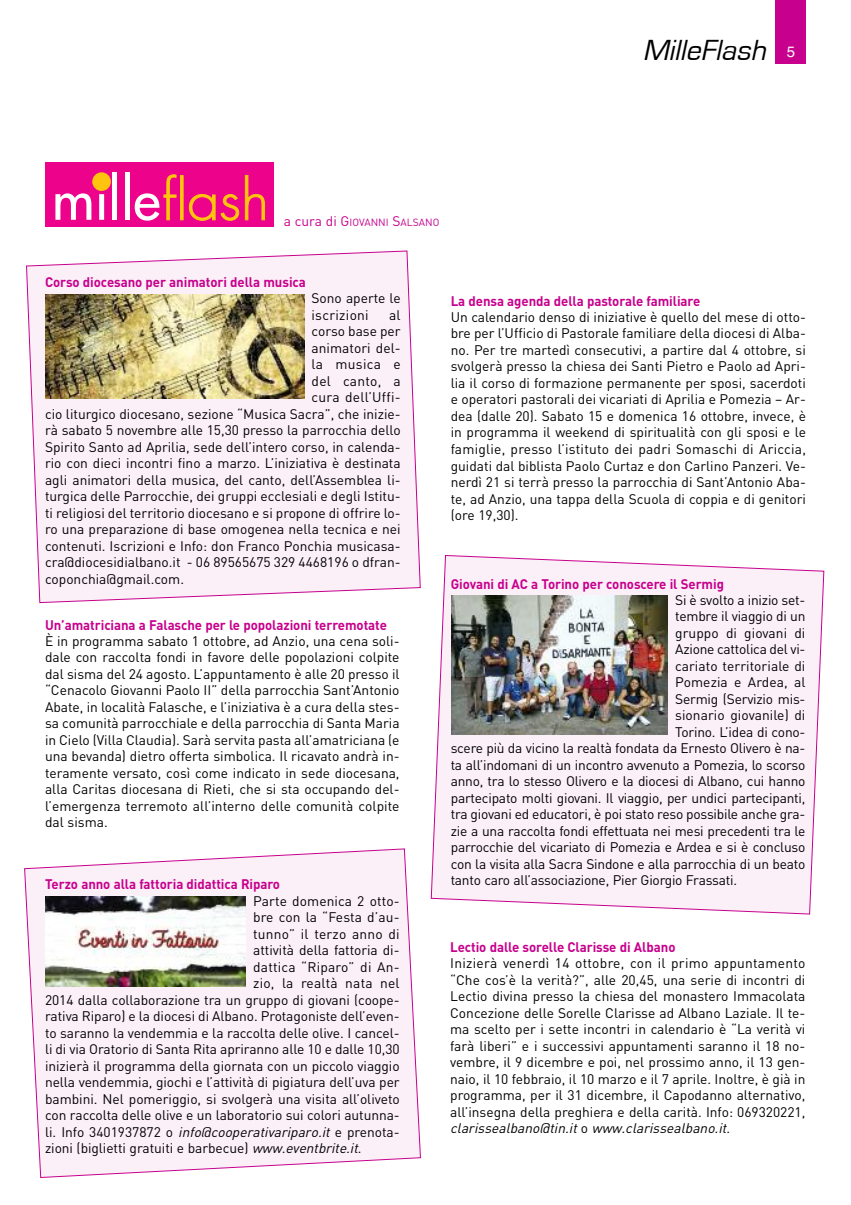
<style>
.page{position:relative;width:851px;height:1205px;background:#fff}
.page>*{position:absolute;margin:0;border:0;box-sizing:border-box;transform-origin:0 0}
.t1{font:italic 30px "Eurostile";color:#000}
.t2{font:13.75px/16.5px "DIN";letter-spacing:-.005em;color:#000;text-align:justify}
.t3{font:700 13.75px "DIN";letter-spacing:-.005em;color:#c7008d;scale:.96 1}
.t4{font:13.75px "DIN";letter-spacing:.015em;color:#000}
.t5{font:13.75px "DIN";letter-spacing:.02em;color:#000}
.t6{font:10.25px "DIN";color:#c7008d}
.s1{font-family:"Helvetica";font-style:normal;font-size:15px;color:#fff}
.s2{font-size:13.75px}
.s3{font-style:italic}
</style>
<div class="page">
<div style="left:46px;top:163px;width:227px;height:64px;background:#ed028c"></div>
<svg style="left:55px;top:193px;width:36px;height:27px"></svg>
<svg style="left:99px;top:194px;width:6px;height:26px"></svg>
<div style="left:112px;top:172px;width:5px;height:48px;background:#fff"></div>
<div style="left:125px;top:172px;width:5px;height:48px;background:#fff"></div>
<div style="left:92px;top:172px;width:19px;height:19px;background:#fec40e;border-radius:50%"></div>
<svg style="left:135px;top:174px;width:130px;height:47px"></svg>
<div style="left:775px;top:0;width:30px;height:63px;background:#c7008d"></div>
<svg style="left:26px;top:250px;width:395px;height:353px"></svg>
<svg style="left:24px;top:848px;width:397px;height:330px"></svg>
<svg style="left:430px;top:555px;width:394px;height:359px"></svg>
<img style="left:45px;top:295px;width:259px;height:103px">
<img style="left:451px;top:595px;width:216px;height:140px">
<img style="left:45px;top:896px;width:201px;height:90px">
<h1 class="t1" style="left:642px;top:36px;width:154px">milleflash <span class="s1">5</span></h1>
<p class="t6" style="left:284px;top:216px;width:157px"><span class="s2">a cura di G</span>IOVANNI <span class="s2">S</span>ALSANO</p>
<p class="t3" style="left:45px;top:274px;width:273px">Corso diocesano per animatori della musica</p>
<p class="t2" style="left:311px;top:290px;width:91px">Sono aperte le iscrizioni</p>
<p class="t2" style="left:389px;top:307px;width:13px">al</p>
<p class="t2" style="left:311px;top:323px;width:91px">corso base per</p>
<p class="t2" style="left:311px;top:340px;width:91px">animatori del-</p>
<p class="t5" style="left:311px;top:356px;width:91px">la musica e</p>
<p class="t5" style="left:311px;top:373px;width:91px">del canto, a</p>
<p class="t5" style="left:311px;top:389px;width:91px">cura dell’Uffi-</p>
<p class="t2" style="left:45px;top:406px;width:357px">cio liturgico diocesano, sezione “Musica Sacra”, che inizie-</p>
<p class="t2" style="left:45px;top:422px;width:357px">rà sabato 5 novembre alle 15,30 presso la parrocchia dello</p>
<p class="t2" style="left:45px;top:439px;width:357px">Spirito Santo ad Aprilia, sede dell’intero corso, in calenda-</p>
<p class="t2" style="left:45px;top:455px;width:357px">rio con dieci incontri fino a marzo. L’iniziativa è destinata</p>
<p class="t2" style="left:45px;top:472px;width:357px">agli animatori della musica, del canto, dell’Assemblea li-</p>
<p class="t2" style="left:45px;top:488px;width:357px">turgica delle Parrocchie, dei gruppi ecclesiali e degli Istitu-</p>
<p class="t2" style="left:45px;top:505px;width:357px">ti religiosi del territorio diocesano e si propone di offrire lo-</p>
<p class="t2" style="left:45px;top:521px;width:357px">ro una preparazione di base omogenea nella tecnica e nei</p>
<p class="t2" style="left:45px;top:538px;width:357px">contenuti. Iscrizioni e Info: don Franco Ponchia musicasa-</p>
<p class="t2" style="left:45px;top:554px;width:357px">cra@diocesidialbano.it - 06 89565675 329 4468196 o dfran-</p>
<p class="t2" style="left:45px;top:571px;width:140px">coponchia@gmail.com.</p>
<p class="t3" style="left:45px;top:617px;width:357px">Un’amatriciana a Falasche per le popolazioni terremotate</p>
<p class="t2" style="left:45px;top:633px;width:356px">È in programma sabato 1 ottobre, ad Anzio, una cena soli&shy;dale con raccolta fondi in favore delle popolazioni colpite dal sisma del 24 agosto. L’appuntamento è alle 20 presso il “Cenacolo Giovanni Paolo II” della parrocchia Sant’Antonio Abate, in località Falasche, e l’iniziativa è a cura della stes&shy;sa comunità parrocchiale e della parrocchia di Santa Maria in Cielo (Villa Claudia). Sarà servita pasta all’amatriciana (e una bevanda) dietro offerta simbolica. Il ricavato andrà in&shy;teramente versato, così come indicato in sede diocesana, alla Caritas diocesana di Rieti, che si sta occupando del&shy;l’emergenza terremoto all’interno delle comunità colpite dal sisma.</p>
<p class="t3" style="left:45px;top:876px;width:246px">Terzo anno alla fattoria didattica Riparo</p>
<p class="t2" style="left:253px;top:892px;width:148px">Parte domenica 2 otto-</p>
<p class="t2" style="left:253px;top:909px;width:148px">bre con la “Festa d’au-</p>
<p class="t4" style="left:253px;top:926px;width:148px">tunno” il terzo anno di</p>
<p class="t2" style="left:253px;top:942px;width:148px">attività della fattoria di-</p>
<p class="t4" style="left:253px;top:959px;width:148px">dattica “Riparo” di An-</p>
<p class="t4" style="left:253px;top:975px;width:148px">zio, la realtà nata nel</p>
<p class="t2" style="left:45px;top:991px;width:356px">2014 dalla collaborazione tra un gruppo di giovani (coope-</p>
<p class="t2" style="left:45px;top:1008px;width:356px">rativa Riparo) e la diocesi di Albano. Protagoniste dell’even-</p>
<p class="t2" style="left:45px;top:1024px;width:356px">to saranno la vendemmia e la raccolta delle olive. I cancel-</p>
<p class="t2" style="left:45px;top:1041px;width:356px">li di via Oratorio di Santa Rita apriranno alle 10 e dalle 10,30</p>
<p class="t2" style="left:45px;top:1057px;width:356px">inizierà il programma della giornata con un piccolo viaggio</p>
<p class="t2" style="left:45px;top:1074px;width:356px">nella vendemmia, giochi e l’attività di pigiatura dell’uva per</p>
<p class="t2" style="left:45px;top:1090px;width:356px">bambini. Nel pomeriggio, si svolgerà una visita all’oliveto</p>
<p class="t2" style="left:45px;top:1107px;width:356px">con raccolta delle olive e un laboratorio sui colori autunna-</p>
<p class="t2" style="left:45px;top:1123px;width:356px">li. Info 3401937872 o <span class="s3">info@cooperativariparo.it</span> e prenota-</p>
<p class="t2" style="left:45px;top:1140px;width:318px">zioni (biglietti gratuiti e barbecue) <span class="s3">www.eventbrite.it</span>.</p>
<p class="t3" style="left:450px;top:293px;width:261px">La densa agenda della pastorale familiare</p>
<p class="t2" style="left:450px;top:309px;width:357px">Un calendario denso di iniziative è quello del mese di otto&shy;bre per l’Ufficio di Pastorale familiare della diocesi di Alba&shy;no. Per tre martedì consecutivi, a partire dal 4 ottobre, si svolgerà presso la chiesa dei Santi Pietro e Paolo ad Apri&shy;lia il corso di formazione permanente per sposi, sacerdoti e operatori pastorali dei vicariati di Aprilia e Pomezia – Ar&shy;dea (dalle 20). Sabato 15 e domenica 16 ottobre, invece, è in programma il weekend di spiritualità con gli sposi e le famiglie, presso l’istituto dei padri Somaschi di Ariccia, guidati dal biblista Paolo Curtaz e don Carlino Panzeri. Ve&shy;nerdì 21 si terrà presso la parrocchia di Sant’Antonio Aba&shy;te, ad Anzio, una tappa della Scuola di coppia e di genitori (ore 19,30).</p>
<p class="t3" style="left:450px;top:576px;width:286px">Giovani di AC a Torino per conoscere il Sermig</p>
<p class="t2" style="left:675px;top:592px;width:132px">Si è svolto a inizio set-</p>
<p class="t2" style="left:675px;top:608px;width:132px">tembre il viaggio di un</p>
<p class="t2" style="left:675px;top:625px;width:132px">gruppo di giovani di</p>
<p class="t2" style="left:675px;top:641px;width:132px">Azione cattolica del vi-</p>
<p class="t2" style="left:675px;top:658px;width:132px">cariato territoriale di</p>
<p class="t2" style="left:675px;top:674px;width:132px">Pomezia e Ardea, al</p>
<p class="t2" style="left:675px;top:691px;width:132px">Sermig (Servizio mis-</p>
<p class="t2" style="left:675px;top:707px;width:132px">sionario giovanile) di</p>
<p class="t2" style="left:675px;top:724px;width:132px">Torino. L’idea di cono-</p>
<p class="t2" style="left:450px;top:740px;width:356px">scere più da vicino la realtà fondata da Ernesto Olivero è na-</p>
<p class="t2" style="left:450px;top:757px;width:356px">ta all’indomani di un incontro avvenuto a Pomezia, lo scorso</p>
<p class="t2" style="left:450px;top:773px;width:356px">anno, tra lo stesso Olivero e la diocesi di Albano, cui hanno</p>
<p class="t2" style="left:450px;top:790px;width:356px">partecipato molti giovani. Il viaggio, per undici partecipanti,</p>
<p class="t2" style="left:450px;top:806px;width:356px">tra giovani ed educatori, è poi stato reso possibile anche gra-</p>
<p class="t2" style="left:450px;top:823px;width:356px">zie a una raccolta fondi effettuata nei mesi precedenti tra le</p>
<p class="t2" style="left:450px;top:839px;width:356px">parrocchie del vicariato di Pomezia e Ardea e si è concluso</p>
<p class="t2" style="left:450px;top:856px;width:356px">con la visita alla Sacra Sindone e alla parrocchia di un beato</p>
<p class="t2" style="left:450px;top:872px;width:288px">tanto caro all’associazione, Pier Giorgio Frassati.</p>
<p class="t3" style="left:450px;top:939px;width:236px">Lectio dalle sorelle Clarisse di Albano</p>
<p class="t2" style="left:450px;top:955px;width:357px">Inizierà venerdì 14 ottobre, con il primo appuntamento “Che cos’è la verità?”, alle 20,45, una serie di incontri di Lectio divina presso la chiesa del monastero Immacolata Concezione delle Sorelle Clarisse ad Albano Laziale. Il te&shy;ma scelto per i sette incontri in calendario è “La verità vi farà liberi” e i successivi appuntamenti saranno il 18 no&shy;vembre, il 9 dicembre e poi, nel prossimo anno, il 13 gen&shy;naio, il 10 febbraio, il 10 marzo e il 7 aprile. Inoltre, è già in programma, per il 31 dicembre, il Capodanno alternativo, all’insegna della preghiera e della carità. Info: 069320221, <span class="s3">clarissealbano@tin.it</span> o <span class="s3">www.clarissealbano.it</span>.</p>
</div>
